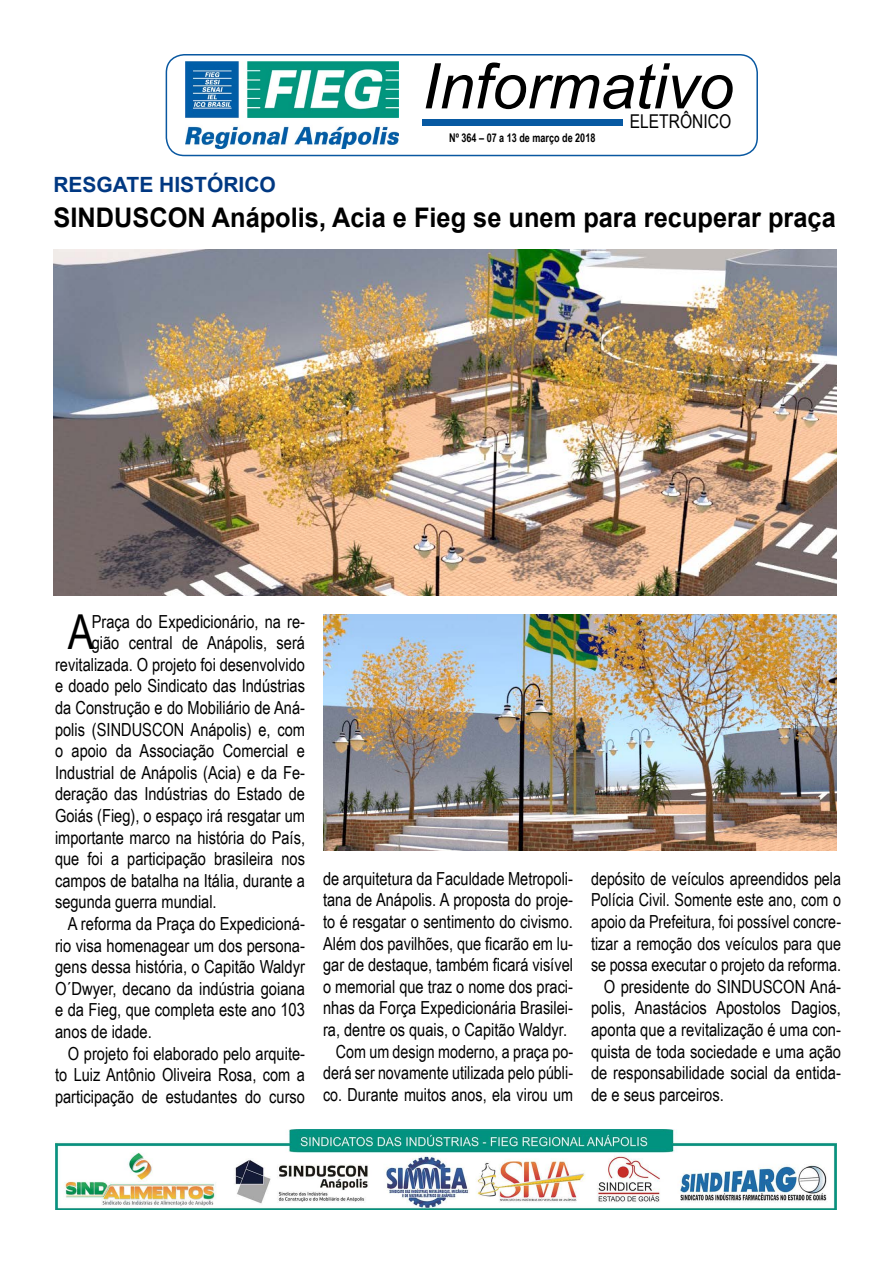
<style>
.page{position:relative;width:893px;height:1263px;background:#fff}
.page>*{position:absolute;margin:0;border:0;box-sizing:border-box;transform-origin:0 0}
.t1{font:italic 63px "Arial";color:#000}
.t2{font:48.15px "Arial Narrow";color:#000}
.t3{font:700 27px "Arial";color:#000;scale:.94 1}
.t4{font:700 21px "Arial";color:#003882}
.t5{font:19.05px "Arial Narrow";color:#000}
.t6{font:18px "Arial Narrow";color:#000}
.t7{font:700 12px "Arial Narrow";color:#000;scale:.92 1}
</style>
<div class="page">
<img style="left:55px;top:1130px;width:782px;height:79px">
<img style="left:53px;top:249px;width:784px;height:346px">
<img style="left:323px;top:614px;width:514px;height:236px">
<div style="left:166px;top:54px;width:592px;height:102px;border:2px solid #0958a1;border-radius:18px"></div>
<img style="left:185px;top:62px;width:213px;height:86px">
<div style="left:422px;top:119px;width:200px;height:6px;background:#0759a2"></div>
<h1 class="t1" style="left:422px;top:45px;width:313px">Informativo</h1>
<p class="t5" style="left:630px;top:108px;width:103px">ELETRÔNICO</p>
<p class="t7" style="left:449px;top:128px;width:160px">Nº 364 – 07 a 13 de março de 2018</p>
<p class="t4" style="left:53px;top:170px;width:224px">RESGATE HISTÓRICO</p>
<h3 class="t3" style="left:53px;top:198px;width:834px">SINDUSCON Anápolis, Acia e Fieg se unem para recuperar praça</h3>
<h2 class="t2" style="left:68px;top:597px;width:28px">A</h2>
<p class="t6" style="left:92px;top:608px;width:215px">Praça do Expedicionário, na re-</p>
<p class="t6" style="left:92px;top:630px;width:215px">gião central de Anápolis, será</p>
<p class="t6" style="left:55px;top:651px;width:251px">revitalizada. O projeto foi desenvolvido</p>
<p class="t6" style="left:55px;top:673px;width:251px">e doado pelo Sindicato das Indústrias</p>
<p class="t6" style="left:55px;top:694px;width:251px">da Construção e do Mobiliário de Aná-</p>
<p class="t6" style="left:55px;top:716px;width:251px">polis (SINDUSCON Anápolis) e, com</p>
<p class="t6" style="left:55px;top:738px;width:251px">o apoio da Associação Comercial e</p>
<p class="t6" style="left:55px;top:759px;width:251px">Industrial de Anápolis (Acia) e da Fe-</p>
<p class="t6" style="left:55px;top:781px;width:251px">deração das Indústrias do Estado de</p>
<p class="t6" style="left:55px;top:802px;width:251px">Goiás (Fieg), o espaço irá resgatar um</p>
<p class="t6" style="left:55px;top:824px;width:251px">importante marco na história do País,</p>
<p class="t6" style="left:55px;top:846px;width:251px">que foi a participação brasileira nos</p>
<p class="t6" style="left:55px;top:867px;width:251px">campos de batalha na Itália, durante a</p>
<p class="t6" style="left:55px;top:889px;width:163px">segunda guerra mundial.</p>
<p class="t6" style="left:68px;top:910px;width:239px">A reforma da Praça do Expedicioná-</p>
<p class="t6" style="left:55px;top:932px;width:251px">rio visa homenagear um dos persona-</p>
<p class="t6" style="left:55px;top:954px;width:251px">gens dessa história, o Capitão Waldyr</p>
<p class="t6" style="left:55px;top:975px;width:251px">O´Dwyer, decano da indústria goiana</p>
<p class="t6" style="left:55px;top:997px;width:251px">e da Fieg, que completa este ano 103</p>
<p class="t6" style="left:55px;top:1018px;width:98px">anos de idade.</p>
<p class="t6" style="left:68px;top:1040px;width:239px">O projeto foi elaborado pelo arquite-</p>
<p class="t6" style="left:55px;top:1062px;width:251px">to Luiz Antônio Oliveira Rosa, com a</p>
<p class="t6" style="left:55px;top:1083px;width:251px">participação de estudantes do curso</p>
<p class="t6" style="left:323px;top:865px;width:251px">de arquitetura da Faculdade Metropoli-</p>
<p class="t6" style="left:323px;top:887px;width:251px">tana de Anápolis. A proposta do proje-</p>
<p class="t6" style="left:323px;top:908px;width:251px">to é resgatar o sentimento do civismo.</p>
<p class="t6" style="left:323px;top:930px;width:251px">Além dos pavilhões, que ficarão em lu-</p>
<p class="t6" style="left:323px;top:952px;width:251px">gar de destaque, também ficará visível</p>
<p class="t6" style="left:323px;top:973px;width:251px">o memorial que traz o nome dos praci-</p>
<p class="t6" style="left:323px;top:995px;width:251px">nhas da Força Expedicionária Brasilei-</p>
<p class="t6" style="left:323px;top:1016px;width:245px">ra, dentre os quais, o Capitão Waldyr.</p>
<p class="t6" style="left:336px;top:1038px;width:239px">Com um design moderno, a praça po-</p>
<p class="t6" style="left:323px;top:1060px;width:251px">derá ser novamente utilizada pelo públi-</p>
<p class="t6" style="left:323px;top:1081px;width:251px">co. Durante muitos anos, ela virou um</p>
<p class="t6" style="left:591px;top:865px;width:251px">depósito de veículos apreendidos pela</p>
<p class="t6" style="left:591px;top:887px;width:251px">Polícia Civil. Somente este ano, com o</p>
<p class="t6" style="left:591px;top:908px;width:251px">apoio da Prefeitura, foi possível concre-</p>
<p class="t6" style="left:591px;top:930px;width:251px">tizar a remoção dos veículos para que</p>
<p class="t6" style="left:591px;top:952px;width:251px">se possa executar o projeto da reforma.</p>
<p class="t6" style="left:604px;top:973px;width:239px">O presidente do SINDUSCON Aná-</p>
<p class="t6" style="left:591px;top:995px;width:251px">polis, Anastácios Apostolos Dagios,</p>
<p class="t6" style="left:591px;top:1016px;width:251px">aponta que a revitalização é uma con-</p>
<p class="t6" style="left:591px;top:1038px;width:252px">quista de toda sociedade e uma ação</p>
<p class="t6" style="left:591px;top:1060px;width:251px">de responsabilidade social da entida-</p>
<p class="t6" style="left:591px;top:1081px;width:134px">de e seus parceiros.</p>
</div>
